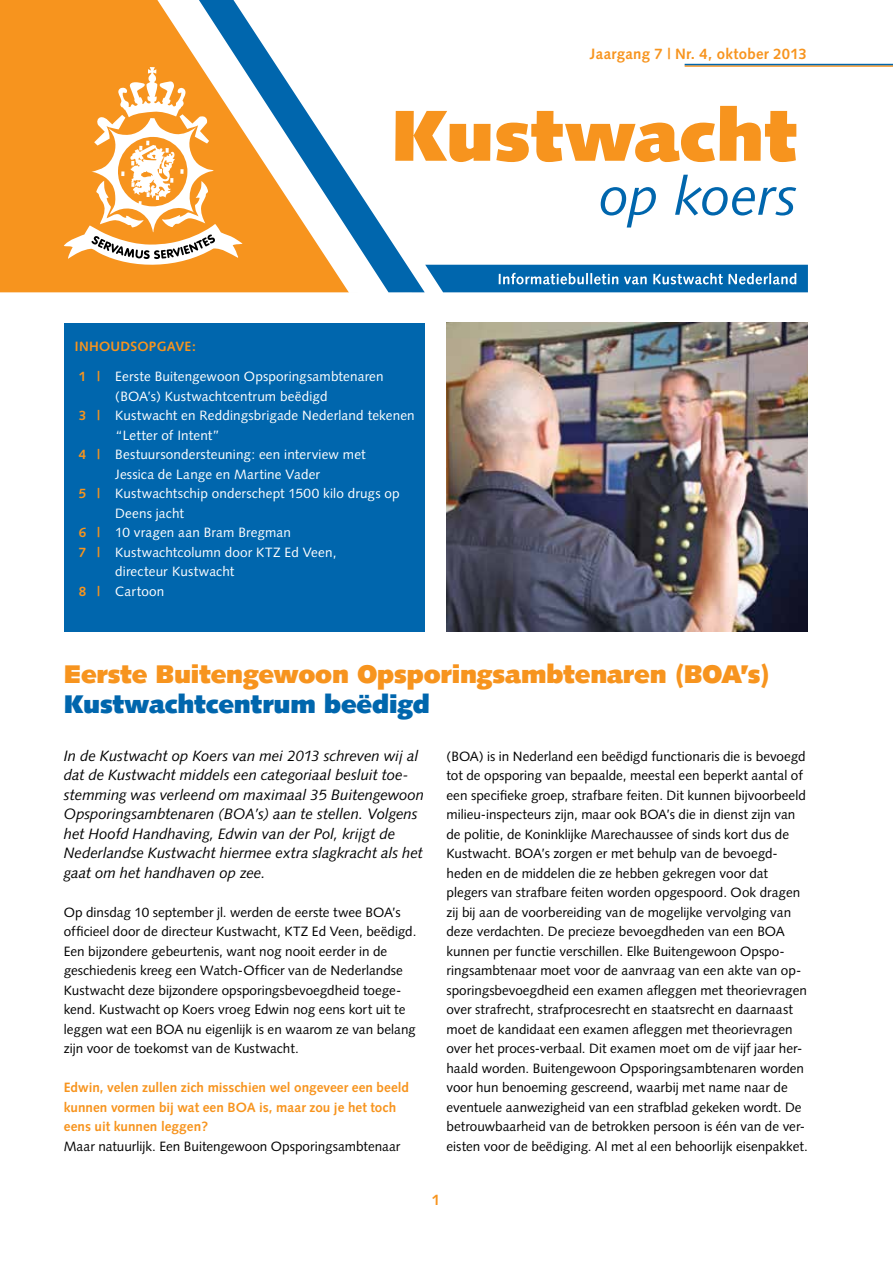
<style>
.page{position:relative;width:893px;height:1263px;background:#fff}
.page>*{position:absolute;margin:0;border:0;box-sizing:border-box;transform-origin:0 0}
.t1{font:900 25.5px "Syntax";letter-spacing:-.005em;color:#f7941e}
.t2{font:900 25.5px "Syntax";letter-spacing:-.005em;color:#0066ad}
.t3{font:italic 15px/19.5px "Syntax";letter-spacing:-.005em;color:#000}
.t4{font:700 15px "Syntax";letter-spacing:.02em;color:#f7941e}
.t5{font:13.5px/19.5px "Syntax";color:#000}
.t6{font:13.5px "Syntax";letter-spacing:.01em;color:#fff}
.t7{font:700 13.5px/19.5px "Syntax";color:#f7941e}
.t8{font:700 13.5px "Syntax";letter-spacing:.02em;color:#f7941e}
.s1{font-weight:700;color:#f7941e}
</style>
<div class="page">
<div style="left:64px;top:323px;width:361px;height:308px;background:#0066ad"></div>
<img style="left:446px;top:323px;width:362px;height:308px">
<div style="left:0;top:0;width:83px;height:292px;background:#f7941e"></div>
<div style="left:64px;top:67px;width:20px;height:203px;background:#f7941e"></div>
<svg style="left:84px;top:0;width:341px;height:292px"></svg>
<svg style="left:395px;top:106px;width:401px;height:56px"></svg>
<svg style="left:601px;top:175px;width:195px;height:52px"></svg>
<svg style="left:425px;top:265px;width:383px;height:27px;background:#227ab8"></svg>
<hr style="left:685px;top:65px;width:208px;height:2px;background:#f7941e">
<hr style="left:685px;top:64px;width:208px;height:1px;background:#0066ad">
<p class="t8" style="left:75px;top:339px;width:123px">INHOUDSOPGAVE:</p>
<p class="t6" style="left:79px;top:368px;width:306px"><span class="s1">1 |</span> Eerste Buitengewoon Opsporingsambtenaren</p>
<p class="t6" style="left:115px;top:388px;width:214px">(BOA’s) Kustwachtcentrum beëdigd</p>
<p class="t6" style="left:79px;top:407px;width:338px"><span class="s1">3 |</span> Kustwacht en Reddingsbrigade Nederland tekenen</p>
<p class="t6" style="left:115px;top:427px;width:106px">“Letter of Intent”</p>
<p class="t6" style="left:79px;top:446px;width:289px"><span class="s1">4 |</span> Bestuursondersteuning: een interview met</p>
<p class="t6" style="left:115px;top:466px;width:206px">Jessica de Lange en Martine Vader</p>
<p class="t6" style="left:79px;top:485px;width:322px"><span class="s1">5 |</span> Kustwachtschip onderschept 1500 kilo drugs op</p>
<p class="t6" style="left:115px;top:505px;width:70px">Deens jacht</p>
<p class="t6" style="left:79px;top:524px;width:214px"><span class="s1">6 |</span> 10 vragen aan Bram Bregman</p>
<p class="t6" style="left:79px;top:544px;width:259px"><span class="s1">7 |</span> Kustwachtcolumn door KTZ Ed Veen,</p>
<p class="t6" style="left:115px;top:563px;width:121px">directeur Kustwacht</p>
<p class="t6" style="left:79px;top:583px;width:87px"><span class="s1">8 |</span> Cartoon</p>
<p class="t4" style="left:590px;top:45px;width:218px">Jaargang 7 | Nr. 4, oktober 2013</p>
<h1 class="t1" style="left:64px;top:659px;width:707px">Eerste Buitengewoon Opsporingsambtenaren (BOA’s)</h1>
<h1 class="t2" style="left:64px;top:689px;width:367px">Kustwachtcentrum beëdigd</h1>
<p class="t3" style="left:64px;top:746px;width:362px">In de Kustwacht op Koers van mei 2013 schreven wij al dat de Kustwacht middels een categoriaal besluit toe&shy;stemming was verleend om maximaal 35 Buitengewoon Opsporingsambtenaren (BOA’s) aan te stellen. Volgens het Hoofd Handhaving, Edwin van der Pol, krijgt de Nederlandse Kustwacht hiermee extra slagkracht als het gaat om het handhaven op zee.</p>
<p class="t5" style="left:64px;top:902px;width:354px">Op dinsdag 10 september jl. werden de eerste twee BOA’s officieel door de directeur Kustwacht, KTZ Ed Veen, beëdigd.<br>Een bijzondere gebeurtenis, want nog nooit eerder in de geschiedenis kreeg een Watch-Officer van de Nederlandse Kustwacht deze bijzondere opsporingsbevoegdheid toege&shy;kend. Kustwacht op Koers vroeg Edwin nog eens kort uit te leggen wat een BOA nu eigenlijk is en waarom ze van belang zijn voor de toekomst van de Kustwacht.</p>
<p class="t7" style="left:64px;top:1078px;width:347px">Edwin, velen zullen zich misschien wel ongeveer een beeld kunnen vormen bij wat een BOA is, maar zou je het toch eens uit kunnen leggen?</p>
<p class="t5" style="left:64px;top:1136px;width:338px">Maar natuurlijk. Een Buitengewoon Opsporingsambtenaar</p>
<p class="t5" style="left:446px;top:746px;width:363px">(BOA) is in Nederland een beëdigd functionaris die is bevoegd tot de opsporing van bepaalde, meestal een beperkt aantal of een specifieke groep, strafbare feiten. Dit kunnen bijvoorbeeld milieu-inspecteurs zijn, maar ook BOA’s die in dienst zijn van de politie, de Koninklijke Marechaussee of sinds kort dus de Kustwacht. BOA’s zorgen er met behulp van de bevoegd&shy;heden en de middelen die ze hebben gekregen voor dat plegers van strafbare feiten worden opgespoord. Ook dragen zij bij aan de voorbereiding van de mogelijke vervolging van deze verdachten. De precieze bevoegdheden van een BOA kunnen per functie verschillen. Elke Buitengewoon Opspo&shy;ringsambtenaar moet voor de aanvraag van een akte van op&shy;sporingsbevoegdheid een examen afleggen met theorievragen over strafrecht, strafprocesrecht en staatsrecht en daarnaast moet de kandidaat een examen afleggen met theorievragen over het proces-verbaal. Dit examen moet om de vijf jaar her&shy;haald worden. Buitengewoon Opsporingsambtenaren worden voor hun benoeming gescreend, waarbij met name naar de eventuele aanwezigheid van een strafblad gekeken wordt. De betrouwbaarheid van de betrokken persoon is één van de ver&shy;eisten voor de beëdiging. Al met al een behoorlijk eisenpakket.</p>
<p class="t4" style="left:432px;top:1191px;width:10px">1</p>
</div>
